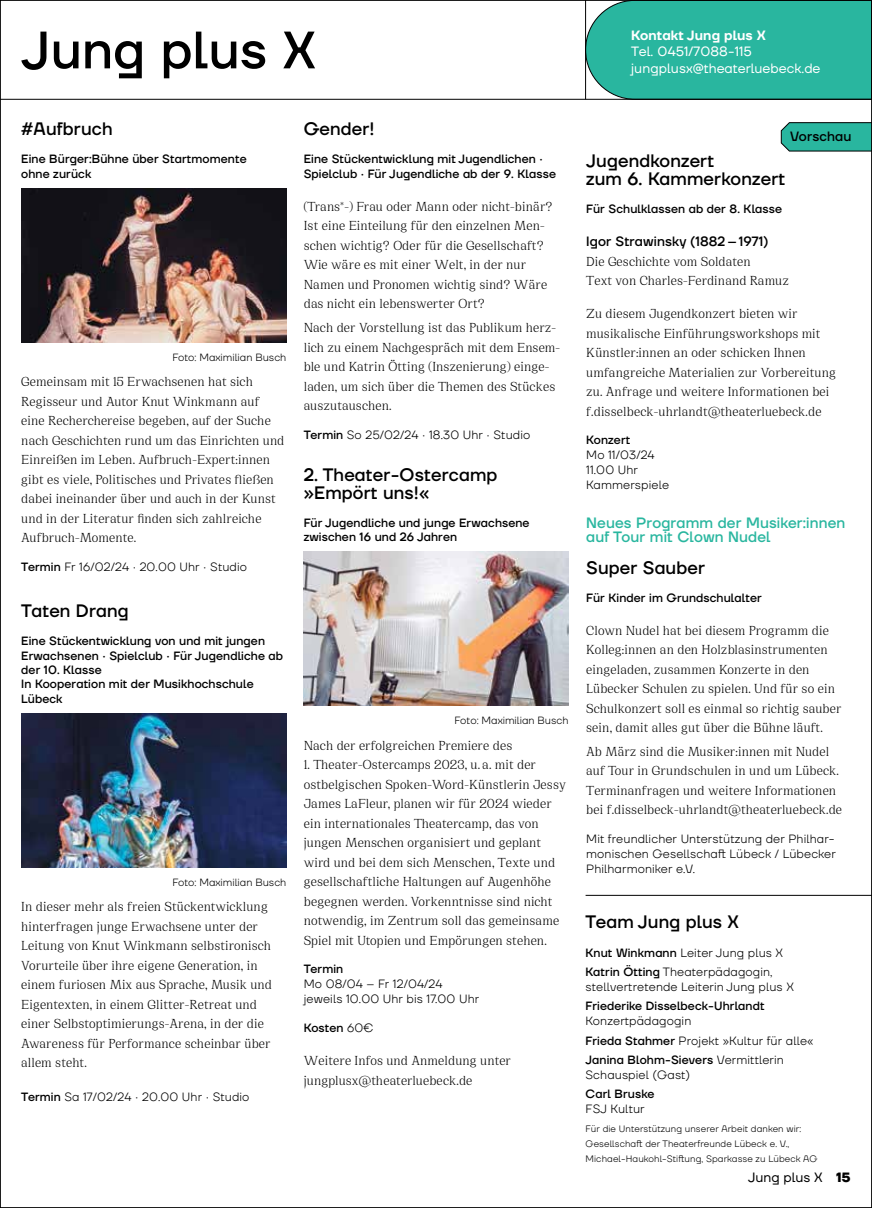
<style>
.page{position:relative;width:872px;height:1208px;background:#fff}
.page>*{position:absolute;margin:0;border:0;box-sizing:border-box;transform-origin:0 0}
.t1{font:500 52.5px "TT Firs Neue";letter-spacing:.01em;color:#000}
.t2{font:500 18px/18px "TT Firs Neue";letter-spacing:.01em;color:#000}
.t3{font:500 15px/14.4px "TT Firs Neue";letter-spacing:.01em;color:#29b69f}
.t4{font:300 14.25px/19.5px "PP Cirka";letter-spacing:.01em;color:#000}
.t5{font:13.5px/16.5px "TT Firs Neue";letter-spacing:.01em;color:#fff}
.t6{font:500 13.5px "TT Firs Neue";letter-spacing:.01em;color:#000}
.t7{font:600 13.5px "TT Firs Neue";letter-spacing:.01em;color:#fff}
.t8{font:13.5px "TT Firs Neue";color:#000}
.t9{font:300 12px/15px "TT Firs Neue";letter-spacing:.01em;color:#000}
.t10{font:500 12px/14.4px "TT Firs Neue";letter-spacing:.01em;color:#000}
.t11{font:500 12px "TT Firs Neue";letter-spacing:.01em;color:#000}
.t12{font:300 10.5px "TT Firs Neue";color:#000}
.t13{font:300 9.3px/15px "TT Firs Neue";letter-spacing:.01em;color:#000}
.s1{font-weight:500}
.s2{font-weight:300}
.s3{font-weight:700}
</style>
<div class="page">
<div style="left:586px;top:2px;width:284px;height:97px;background:#29b69f"></div>
<hr style="left:0;top:99px;width:872px;height:1px;background:#000">
<hr style="left:585px;top:0;width:1px;height:99px;background:#000">
<img style="left:21px;top:188px;width:265px;height:154px">
<img style="left:21px;top:713px;width:265px;height:154px">
<img style="left:303px;top:552px;width:265px;height:154px">
<hr style="left:585px;top:895px;width:287px;height:1px;background:#000">
<svg style="left:780px;top:122px;width:90px;height:30px;background:#31ac98"></svg>
<h1 class="t1" style="left:21px;top:14px;width:296px">Jung plus X</h1>
<p class="t7" style="left:631px;top:26px;width:136px">Kontakt Jung plus X</p>
<p class="t5" style="left:631px;top:43px;width:191px">Tel. 0451/7088-115 jungplusx@theaterluebeck.de</p>
<p class="t2" style="left:21px;top:120px;width:93px">#Aufbruch</p>
<p class="t10" style="left:21px;top:152px;width:227px">Eine Bürger:Bühne über Startmomente ohne zurück</p>
<p class="t12" style="left:172px;top:350px;width:115px">Foto: Maximilian Busch</p>
<p class="t4" style="left:21px;top:372px;width:265px">Gemeinsam mit 15 Erwachsenen hat sich Regisseur und Autor Knut Winkmann auf eine Recherchereise begeben, auf der Suche nach Geschichten rund um das Einrichten und Einreißen im Leben. Aufbruch-Expert:innen gibt es viele, Politisches und Privates fließen dabei ineinander über und auch in der Kunst und in der Literatur finden sich zahlreiche Aufbruch-Momente.</p>
<p class="t9" style="left:21px;top:559px;width:227px"><span class="s1">Termin</span> Fr 16/02/24 · 20.00 Uhr · Studio</p>
<p class="t2" style="left:21px;top:601px;width:109px">Taten Drang</p>
<p class="t10" style="left:21px;top:633px;width:263px">Eine Stückentwicklung von und mit jungen<br>Erwachsenen · Spielclub · Für Jugendliche ab der 10. Klasse<br>In Kooperation mit der Musikhochschule<br>Lübeck</p>
<p class="t12" style="left:172px;top:874px;width:115px">Foto: Maximilian Busch</p>
<p class="t4" style="left:21px;top:897px;width:252px">In dieser mehr als freien Stückentwicklung hinterfragen junge Erwachsene unter der Leitung von Knut Winkmann selbstironisch Vorurteile über ihre eigene Generation, in einem furiosen Mix aus Sprache, Musik und Eigentexten, in einem Glitter-Retreat und einer Selbstoptimierungs-Arena, in der die Awareness für Performance scheinbar über allem steht.</p>
<p class="t9" style="left:21px;top:1088px;width:230px"><span class="s1">Termin</span> Sa 17/02/24 · 20.00 Uhr · Studio</p>
<p class="t2" style="left:304px;top:120px;width:72px">Gender!</p>
<p class="t10" style="left:304px;top:152px;width:254px">Eine Stückentwicklung mit Jugendlichen ·<br>Spielclub · Für Jugendliche ab der 9. Klasse</p>
<p class="t4" style="left:304px;top:196px;width:250px">(Trans*-) Frau oder Mann oder nicht-binär?<br>Ist eine Einteilung für den einzelnen Men&shy;schen wichtig? Oder für die Gesellschaft?<br>Wie wäre es mit einer Welt, in der nur Namen und Pronomen wichtig sind? Wäre das nicht ein lebenswerter Ort?</p>
<p class="t4" style="left:304px;top:318px;width:258px">Nach der Vorstellung ist das Publikum herz&shy;lich zu einem Nachgespräch mit dem Ensem&shy;ble und Katrin Ötting (Inszenierung) einge&shy;laden, um sich über die Themen des Stückes auszutauschen.</p>
<p class="t9" style="left:304px;top:427px;width:228px"><span class="s1">Termin</span> So 25/02/24 · 18.30 Uhr · Studio</p>
<p class="t2" style="left:304px;top:465px;width:195px">2. Theater-Ostercamp »Empört uns!«</p>
<p class="t10" style="left:304px;top:515px;width:227px">Für Jugendliche und junge Erwachsene zwischen 16 und 26 Jahren</p>
<p class="t12" style="left:454px;top:713px;width:115px">Foto: Maximilian Busch</p>
<p class="t4" style="left:304px;top:735px;width:210px">Nach der erfolgreichen Premiere des</p>
<p class="t4" style="left:304px;top:755px;width:264px">1. Theater-Ostercamps 2023, u. a. mit der ostbelgischen Spoken-Word-Künstlerin Jessy James LaFleur, planen wir für 2024 wieder ein internationales Theatercamp, das von jungen Menschen organisiert und geplant wird und bei dem sich Menschen, Texte und gesellschaftliche Haltungen auf Augenhöhe begegnen werden. Vorkenntnisse sind nicht notwendig, im Zentrum soll das gemeinsame Spiel mit Utopien und Empörungen stehen.</p>
<p class="t11" style="left:304px;top:961px;width:41px">Termin</p>
<p class="t9" style="left:304px;top:976px;width:177px">Mo 08/04 – Fr 12/04/24 jeweils 10.00 Uhr bis 17.00 Uhr</p>
<p class="t11" style="left:304px;top:1019px;width:71px">Kosten <span class="s2">60€</span></p>
<p class="t4" style="left:304px;top:1050px;width:209px">Weitere Infos und Anmeldung unter jungplusx@theaterluebeck.de</p>
<p class="t6" style="left:790px;top:127px;width:63px">Vorschau</p>
<p class="t2" style="left:586px;top:151px;width:200px">Jugendkonzert<br>zum 6. Kammerkonzert</p>
<p class="t10" style="left:586px;top:201px;width:197px">Für Schulklassen ab der 8. Klasse</p>
<p class="t6" style="left:586px;top:232px;width:184px">Igor Strawinsky (1882 – 1971)</p>
<p class="t4" style="left:586px;top:251px;width:204px">Die Geschichte vom Soldaten<br>Text von Charles-Ferdinand Ramuz</p>
<p class="t4" style="left:586px;top:304px;width:251px">Zu diesem Jugendkonzert bieten wir musikalische Einführungsworkshops mit Künstler:innen an oder schicken Ihnen umfangreiche Materialien zur Vorbereitung zu. Anfrage und weitere Informationen bei f.disselbeck-uhrlandt@theaterluebeck.de</p>
<p class="t11" style="left:586px;top:432px;width:46px">Konzert</p>
<p class="t9" style="left:586px;top:447px;width:84px">Mo 11/03/24<br>11.00 Uhr<br>Kammerspiele</p>
<p class="t3" style="left:586px;top:515px;width:260px">Neues Programm der Musiker:innen auf Tour mit Clown Nudel</p>
<p class="t2" style="left:586px;top:558px;width:120px">Super Sauber</p>
<p class="t10" style="left:586px;top:590px;width:177px">Für Kinder im Grundschulalter</p>
<p class="t4" style="left:586px;top:620px;width:257px">Clown Nudel hat bei diesem Programm die Kolleg:innen an den Holzblasinstrumenten eingeladen, zusammen Konzerte in den Lübecker Schulen zu spielen. Und für so ein Schulkonzert soll es einmal so richtig sauber sein, damit alles gut über die Bühne läuft.</p>
<p class="t4" style="left:586px;top:741px;width:257px">Ab März sind die Musiker:innen mit Nudel auf Tour in Grundschulen in und um Lübeck.<br>Terminanfragen und weitere Informationen bei f.disselbeck-uhrlandt@theaterluebeck.de</p>
<p class="t9" style="left:586px;top:831px;width:251px;text-align:justify">Mit freundlicher Unterstützung der Philhar&shy;monischen Gesellschaft Lübeck / Lübecker Philharmoniker e.V.</p>
<p class="t2" style="left:585px;top:912px;width:155px">Team Jung plus X</p>
<p class="t9" style="left:585px;top:942px;width:199px;line-height:19.2px"><span class="s1">Knut Winkmann</span> Leiter Jung plus X<br><span class="s1">Katrin Ötting</span> Theaterpädagogin,</p>
<p class="t9" style="left:585px;top:979px;width:210px">stellvertretende Leiterin Jung plus X</p>
<p class="t11" style="left:585px;top:998px;width:180px">Friederike Disselbeck-Uhrlandt</p>
<p class="t9" style="left:585px;top:1011px;width:229px;line-height:19.2px">Konzertpädagogin<br><span class="s1">Frieda Stahmer</span> Projekt »Kultur für alle«<br><span class="s1">Janina Blohm-Sievers</span> Vermittlerin</p>
<p class="t9" style="left:585px;top:1066px;width:106px">Schauspiel (Gast)</p>
<p class="t11" style="left:585px;top:1085px;width:70px">Carl Bruske</p>
<p class="t9" style="left:585px;top:1101px;width:61px">FSJ Kultur</p>
<p class="t13" style="left:585px;top:1121px;width:233px">Für die Unterstützung unserer Arbeit danken wir:<br>Gesellschaft der Theaterfreunde Lübeck e. V.,<br>Michael-Haukohl-Stiftung, Sparkasse zu Lübeck AG</p>
<p class="t8" style="left:748px;top:1168px;width:104px">Jung plus X <span class="s3">15</span></p>
</div>
